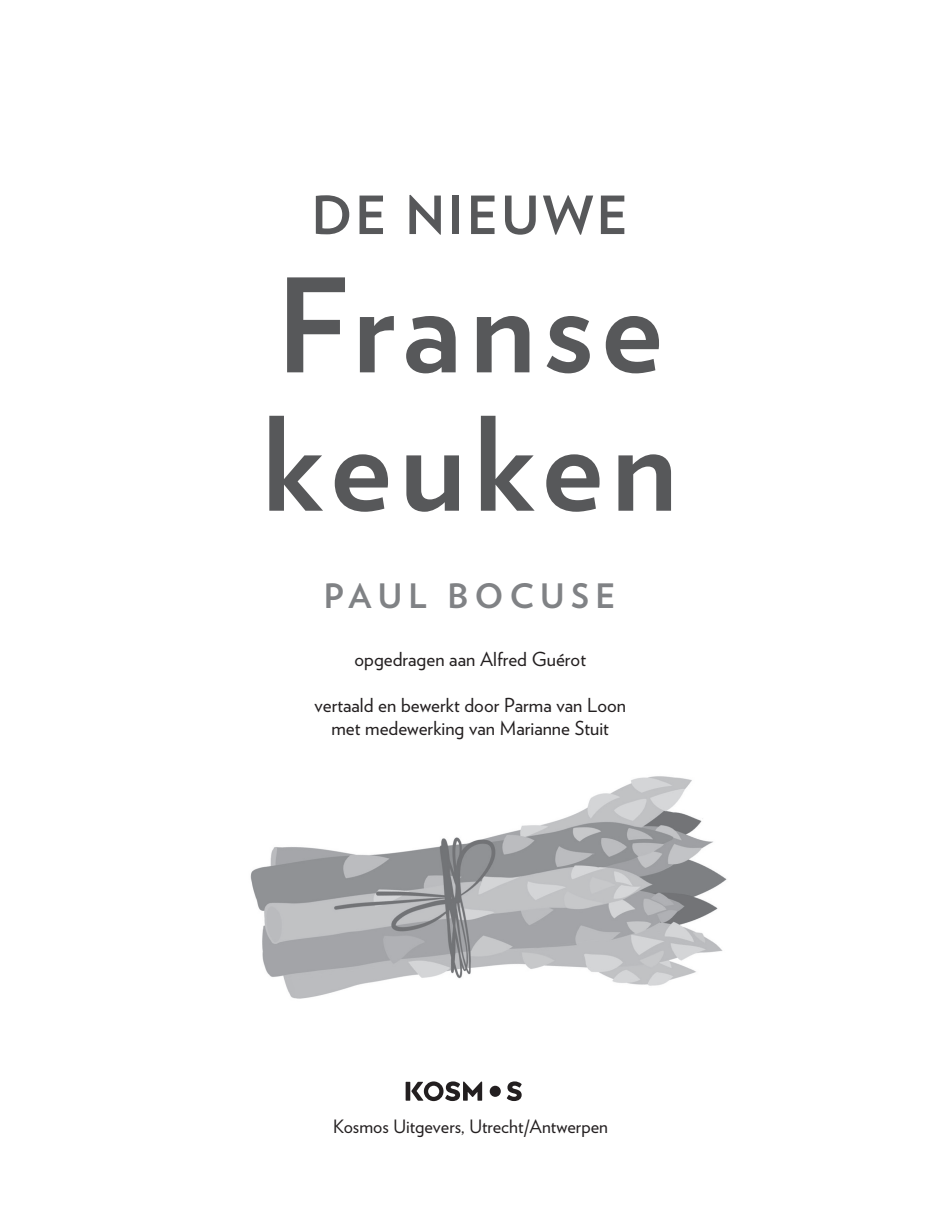
<style>
.page{position:relative;width:946px;height:1221px;background:#fff}
.page>*{position:absolute;margin:0;border:0;box-sizing:border-box;transform-origin:0 0}
.t1{font:700 129.5px/138.2px "Verlag";letter-spacing:.06em;color:#57585a}
.t2{font:700 52.5px "Verlag";letter-spacing:.06em;color:#57585a}
.t3{font:700 33.6px "Verlag";letter-spacing:.19em;color:#808285}
.t4{font:19.25px/23.1px "Verlag";color:#231f20;text-align:center}
.t5{font:18.38px "Verlag";color:#231f20}
</style>
<div class="page">
<img style="left:250px;top:776px;width:477px;height:223px">
<svg style="left:405px;top:1081px;width:116px;height:20px"></svg>
<h2 class="t2" style="left:312px;top:174px;width:318px">DE NIEUWE</h2>
<h1 class="t1" style="left:262px;top:250px;width:417px">Franse keuken</h1>
<h3 class="t3" style="left:324px;top:570px;width:293px">PAUL BOCUSE</h3>
<p class="t4" style="left:354px;top:646px;width:233px">opgedragen aan Alfred Guérot</p>
<p class="t4" style="left:314px;top:692px;width:313px">vertaald en bewerkt door Parma van Loon met medewerking van Marianne Stuit</p>
<p class="t5" style="left:333px;top:1113px;width:276px">Kosmos Uitgevers, Utrecht/Antwerpen</p>
</div>
